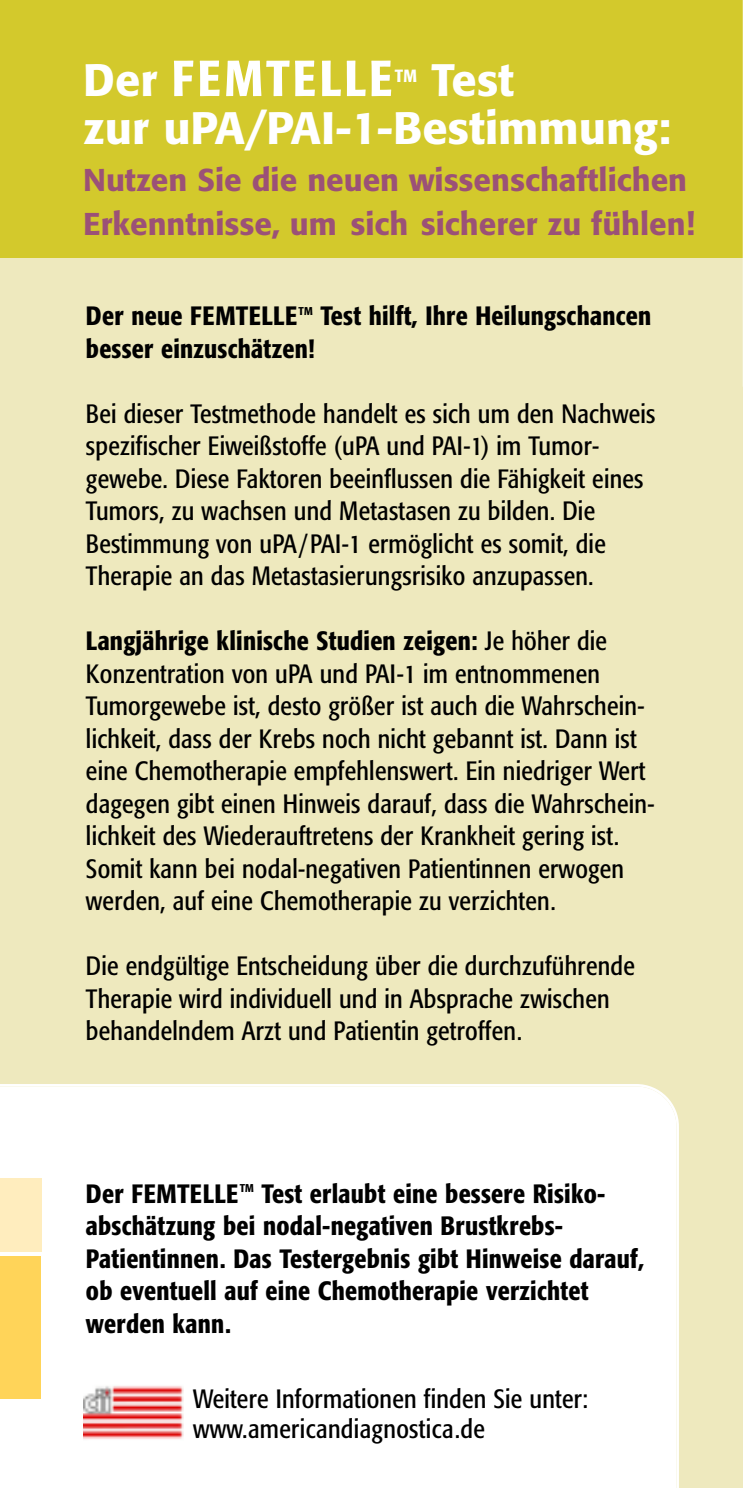
<style>
.page{position:relative;width:743px;height:1488px;background:#fff}
.page>*{position:absolute;margin:0;border:0;box-sizing:border-box;transform-origin:0 0}
.t1{font:500 50px "Formata Condensed BQ";letter-spacing:.06em;color:#fff}
.t2{font:500 45px/47.8px "Formata CE";color:#fff}
.t3{font:500 31.25px/44.2px "Formata CE";color:#9b5177}
.t4{font:26.25px/32.5px "Formata Condensed BQ";letter-spacing:.01em;color:#000}
.t5{font:500 26.25px/32.5px "Formata Condensed BQ";letter-spacing:.01em;color:#000}
.t6{font:500 17.5px "Formata Condensed BQ";color:#fff}
.t7{font:500 11.25px "Formata Condensed BQ";color:#000}
.s1{font-family:"Formata CE";font-size:45px}
.s2{font-weight:500}
</style>
<div class="page">
<div style="left:0;top:0;width:742px;height:1487px;background:#eee9be"></div>
<div style="left:0;top:1084px;width:678px;height:403px;background:#fff"></div>
<div style="left:0;top:1178px;width:41px;height:74px;background:#ffedbe"></div>
<div style="left:0;top:1256px;width:41px;height:142px;background:#ffd459"></div>
<div style="left:0;top:0;width:742px;height:258px;background:#d3c92c"></div>
<svg style="left:742px;top:0;width:1px;height:387px"></svg>
<div style="left:73px;top:1363px;width:130px;height:86px;background:#fff"></div>
<img style="left:83px;top:1386px;width:100px;height:53px">
<h1 class="t1" style="left:83px;top:59px;width:310px"><span class="s1">Der</span> FEMTELLE</h1>
<p class="t6" style="left:395px;top:69px;width:24px">TM</p>
<h2 class="t2" style="left:83px;top:56px;width:589px;text-indent:348px">Test<br>zur uPA/PAI-1-Bestimmung:</h2>
<p class="t3" style="left:83px;top:157px;width:613px">Nutzen Sie die neuen wissenschaftlichen<br>Erkenntnisse, um sich sicherer zu fühlen!</p>
<p class="t5" style="left:86px;top:302px;width:212px">Der neue FEMTELLE</p>
<p class="t7" style="left:298px;top:306px;width:16px">TM</p>
<p class="t5" style="left:320px;top:302px;width:332px">Test hilft, Ihre Heilungschancen</p>
<p class="t5" style="left:86px;top:334px;width:230px">besser einzuschätzen!</p>
<p class="t4" style="left:86px;top:399px;width:571px">Bei dieser Testmethode handelt es sich um den Nachweis spezifischer Eiweißstoffe (uPA und PAI-1) im Tumor&shy;gewebe. Diese Faktoren beeinflussen die Fähigkeit eines Tumors, zu wachsen und Metastasen zu bilden. Die Bestimmung von uPA /PAI-1 ermöglicht es somit, die Therapie an das Metastasierungsrisiko anzupassen.</p>
<p class="t4" style="left:86px;top:627px;width:570px"><span class="s2">Langjährige klinische Studien zeigen:</span> Je höher die Konzentration von uPA und PAI-1 im entnommenen Tumorgewebe ist, desto größer ist auch die Wahrschein&shy;lichkeit, dass der Krebs noch nicht gebannt ist. Dann ist eine Chemotherapie empfehlenswert. Ein niedriger Wert dagegen gibt einen Hinweis darauf, dass die Wahrschein&shy;lichkeit des Wiederauftretens der Krankheit gering ist.<br>Somit kann bei nodal-negativen Patientinnen erwogen werden, auf eine Chemotherapie zu verzichten.</p>
<p class="t4" style="left:86px;top:952px;width:550px">Die endgültige Entscheidung über die durchzuführende<br>Therapie wird individuell und in Absprache zwischen behandelndem Arzt und Patientin getroffen.</p>
<p class="t5" style="left:86px;top:1179px;width:559px;text-indent:175px">Test erlaubt eine bessere Risiko&shy;abschätzung bei nodal-negativen Brustkrebs-Patientinnen. Das Testergebnis gibt Hinweise darauf, ob eventuell auf eine Chemotherapie verzichtet werden kann.</p>
<p class="t5" style="left:86px;top:1179px;width:154px">Der FEMTELLE</p>
<p class="t7" style="left:240px;top:1184px;width:16px">TM</p>
<p class="t4" style="left:193px;top:1385px;width:396px;line-height:30px">Weitere Informationen finden Sie unter: www.americandiagnostica.de</p>
</div>
